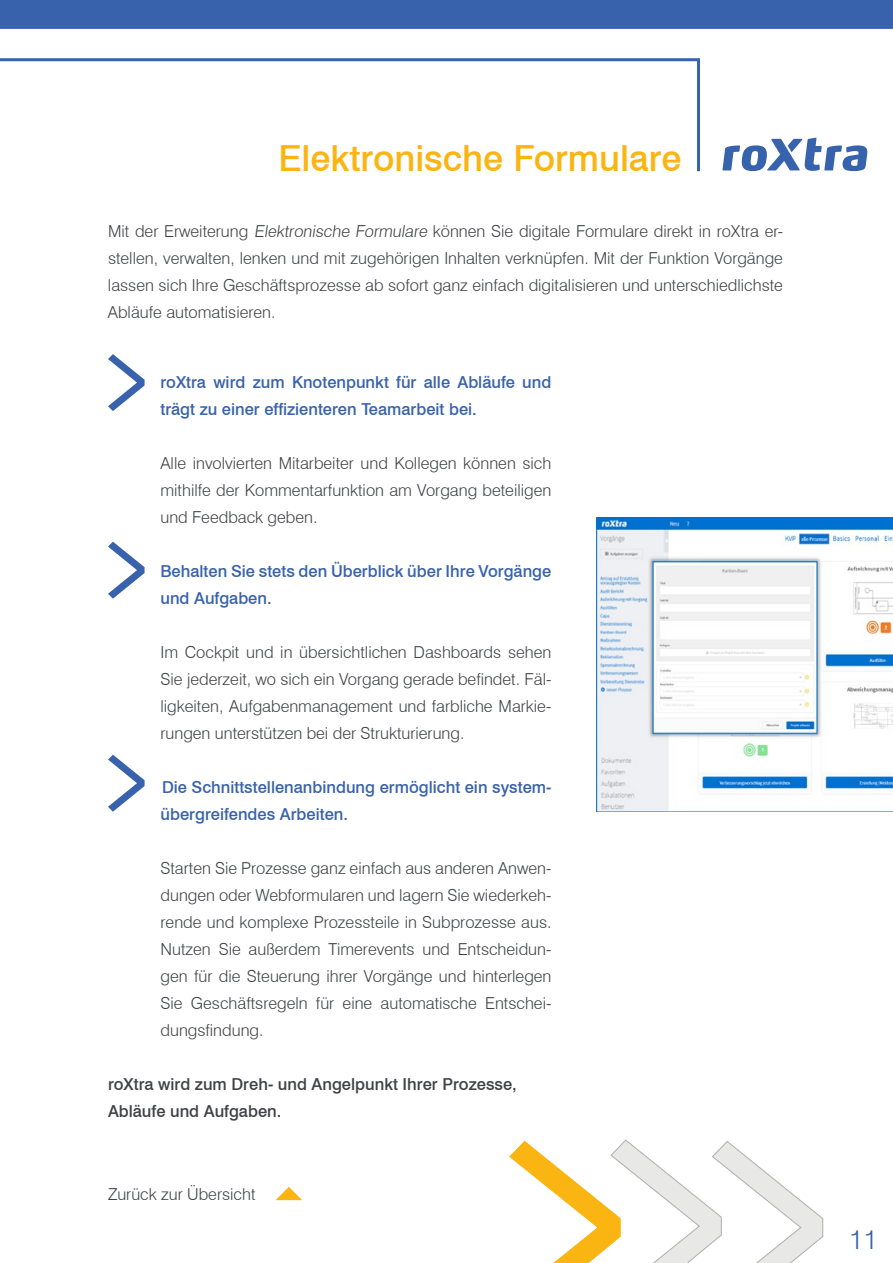
<style>
.page{position:relative;width:893px;height:1263px;background:#fff}
.page>*{position:absolute;margin:0;border:0;box-sizing:border-box;transform-origin:0 0}
.t1{font:500 36px "Swiss 721 BT";color:#fab513}
.t2{font:300 27px "Swiss 721 BT";color:#3862ab}
.t3{font:300 16.5px/27px "Swiss 721 BT";color:#3f4144;text-align:justify}
.t4{font:500 16.5px/27px "Swiss 721 BT";color:#3862ab}
.t5{font:500 16.5px/27px "Swiss 721 BT";color:#3f4144}
</style>
<div class="page">
<svg style="left:0;top:58px;width:700px;height:114px"></svg>
<div style="left:0;top:0;width:893px;height:29px;background:#3862ab"></div>
<svg style="left:722px;top:138px;width:145px;height:33px"></svg>
<svg style="left:509px;top:1139px;width:315px;height:124px"></svg>
<svg style="left:275px;top:1187px;width:27px;height:13px"></svg>
<svg style="left:108px;top:354px;width:37px;height:57px"></svg>
<svg style="left:108px;top:542px;width:37px;height:57px"></svg>
<svg style="left:108px;top:755px;width:37px;height:57px"></svg>
<img style="left:596px;top:517px;width:297px;height:295px">
<h1 class="t1" style="left:278px;top:137px;width:405px">Elektronische Formulare</h1>
<p class="t3" style="left:108px;top:217px;width:677px">Mit der Erweiterung Elektronische Formulare können Sie digitale Formulare direkt in roXtra er&shy;stellen, verwalten, lenken und mit zugehörigen Inhalten verknüpfen. Mit der Funktion Vorgänge lassen sich Ihre Geschäftsprozesse ab sofort ganz einfach digitalisieren und unterschiedlichste Abläufe automatisieren.</p>
<p class="t4" style="left:160px;top:368px;width:392px">roXtra wird zum Knotenpunkt für alle Abläufe und trägt zu einer effizienteren Teamarbeit bei.</p>
<p class="t3" style="left:160px;top:449px;width:392px">Alle involvierten Mitarbeiter und Kollegen können sich mithilfe der Kommentarfunktion am Vorgang beteiligen und Feedback geben.</p>
<p class="t4" style="left:160px;top:557px;width:392px">Behalten Sie stets den Überblick über Ihre Vorgänge und Aufgaben.</p>
<p class="t3" style="left:160px;top:638px;width:392px">Im Cockpit und in übersichtlichen Dashboards sehen Sie jederzeit, wo sich ein Vorgang gerade befindet. Fäl&shy;ligkeiten, Aufgabenmanagement und farbliche Markie&shy;rungen unterstützen bei der Strukturierung.</p>
<p class="t4" style="left:160px;top:773px;width:392px">Die Schnittstellenanbindung ermöglicht ein system&shy;übergreifendes Arbeiten.</p>
<p class="t3" style="left:160px;top:854px;width:392px">Starten Sie Prozesse ganz einfach aus anderen Anwen&shy;dungen oder Webformularen und lagern Sie wiederkeh&shy;rende und komplexe Prozessteile in Subprozesse aus.<br>Nutzen Sie außerdem Timerevents und Entscheidun&shy;gen für die Steuerung ihrer Vorgänge und hinterlegen Sie Geschäftsregeln für eine automatische Entschei&shy;dungsfindung.</p>
<p class="t5" style="left:108px;top:1070px;width:410px">roXtra wird zum Dreh- und Angelpunkt Ihrer Prozesse,<br>Abläufe und Aufgaben.</p>
<p class="t3" style="left:108px;top:1181px;width:149px">Zurück zur Übersicht</p>
<h2 class="t2" style="left:849px;top:1222px;width:30px">11</h2>
</div>
